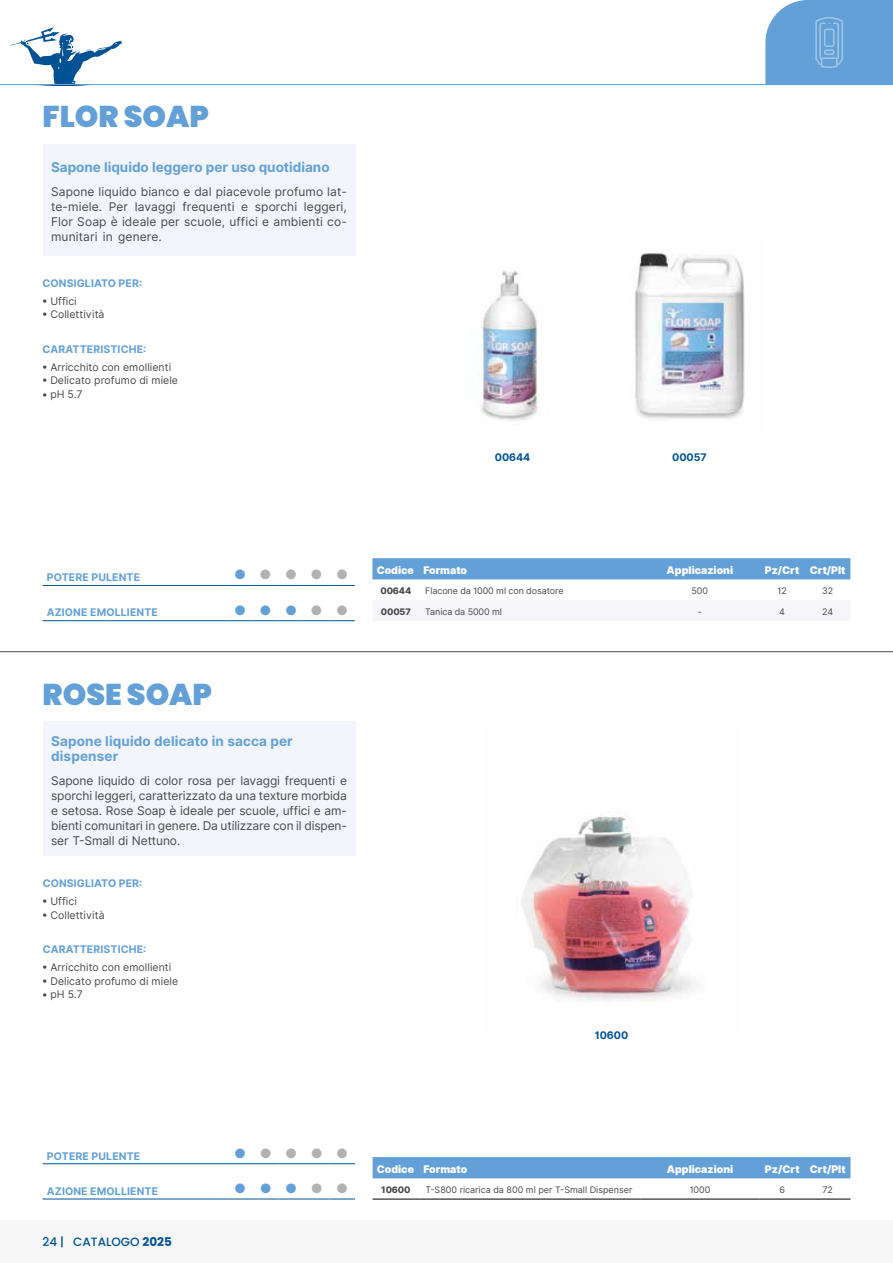
<style>
.page{position:relative;width:893px;height:1263px;background:#fff}
.page>*{position:absolute;margin:0;border:0;box-sizing:border-box;transform-origin:0 0}
.t1{font:900 30px "Poppins";color:#63a0d7}
.t2{font:700 13.5px/15px "Inter";letter-spacing:.01em;color:#63a0d7}
.t3{font:13.5px "Zapf Dingbats ITC";color:#63a0d7}
.t4{font:12px/15px "Inter";letter-spacing:-.01em;color:#4a4a49;text-align:justify}
.t5{font:500 12px "Poppins";color:#005294}
.t6{font:10.5px "Inter";letter-spacing:.005em;color:#4a4a49}
.t7{font:700 10.5px "Inter";letter-spacing:.01em;color:#63a0d7}
.t8{font:900 10.5px "Inter";color:#fff}
.t9{font:700 10.5px "Inter";color:#005294}
.t10{font:9px "Inter";letter-spacing:-.01em;color:#4a4a49}
.t11{font:800 9px "Inter";letter-spacing:-.01em;color:#4a4a49}
.s1{color:#b3b2b2}
.s2{font-weight:700}
</style>
<div class="page">
<div style="left:0;top:1220px;width:893px;height:43px;background:#f6f6f6"></div>
<svg style="left:9px;top:27px;width:114px;height:57px"></svg>
<hr style="left:0;top:84px;width:893px;height:1px;background:#63a0d7">
<svg style="left:765px;top:0;width:128px;height:84px;background:#6ca6d9"></svg>
<div style="left:805px;top:0;width:88px;height:9px;background:#63a0d7"></div>
<div style="left:372px;top:558px;width:478px;height:21px;background:#63a0d7"></div>
<div style="left:373px;top:1157px;width:477px;height:21px;background:#63a0d7"></div>
<hr style="left:373px;top:1199px;width:46px;height:1px;background:#000">
<hr style="left:419px;top:1199px;width:221px;height:1px;background:#000">
<hr style="left:640px;top:1199px;width:119px;height:1px;background:#000">
<hr style="left:759px;top:1199px;width:46px;height:1px;background:#000">
<hr style="left:805px;top:1199px;width:45px;height:1px;background:#000">
<div style="left:43px;top:144px;width:312px;height:112px;background:#f2f5fc"></div>
<div style="left:43px;top:722px;width:313px;height:134px;background:#f2f5fc"></div>
<hr style="left:43px;top:620px;width:184px;height:1px;background:#005294">
<svg style="left:227px;top:620px;width:128px;height:1px"></svg>
<hr style="left:43px;top:585px;width:184px;height:1px;background:#005294">
<svg style="left:227px;top:585px;width:128px;height:1px"></svg>
<hr style="left:43px;top:1199px;width:184px;height:1px;background:#005294">
<svg style="left:227px;top:1199px;width:128px;height:1px"></svg>
<hr style="left:43px;top:1163px;width:184px;height:1px;background:#005294">
<svg style="left:227px;top:1163px;width:128px;height:1px"></svg>
<img style="left:635px;top:253px;width:110px;height:166px">
<img style="left:479px;top:270px;width:59px;height:151px">
<img style="left:521px;top:816px;width:174px;height:186px">
<hr style="left:0;top:651px;width:893px;height:1px;background:#4a4a49">
<h1 class="t1" style="left:43px;top:99px;width:168px">FLOR SOAP</h1>
<p class="t2" style="left:51px;top:160px;width:280px">Sapone liquido leggero per uso quotidiano</p>
<p class="t4" style="left:51px;top:184px;width:297px">Sapone liquido bianco e dal piacevole profumo lat&shy;te-miele. Per lavaggi frequenti e sporchi leggeri, Flor Soap è ideale per scuole, uffici e ambienti co&shy;munitari in genere.</p>
<p class="t7" style="left:43px;top:276px;width:101px">CONSIGLIATO PER:</p>
<p class="t6" style="left:43px;top:293px;width:36px">• Uffici</p>
<p class="t6" style="left:43px;top:307px;width:63px">• Collettività</p>
<p class="t7" style="left:43px;top:342px;width:105px">CARATTERISTICHE:</p>
<p class="t6" style="left:43px;top:359px;width:130px">• Arricchito con emollienti</p>
<p class="t6" style="left:43px;top:373px;width:137px">• Delicato profumo di miele</p>
<p class="t6" style="left:43px;top:386px;width:42px">• pH 5.7</p>
<p class="t9" style="left:495px;top:450px;width:37px">00644</p>
<p class="t9" style="left:672px;top:450px;width:36px">00057</p>
<p class="t7" style="left:47px;top:570px;width:95px">POTERE PULENTE</p>
<p class="t3" style="left:235px;top:568px;width:114px">●<span class="s1">●●●●</span></p>
<p class="t7" style="left:47px;top:605px;width:113px">AZIONE EMOLLIENTE</p>
<p class="t3" style="left:235px;top:604px;width:114px">●●●<span class="s1">●●</span></p>
<h1 class="t1" style="left:43px;top:677px;width:171px">ROSE SOAP</h1>
<p class="t2" style="left:51px;top:734px;width:243px">Sapone liquido delicato in sacca per dispenser</p>
<p class="t4" style="left:51px;top:773px;width:297px">Sapone liquido di color rosa per lavaggi frequenti e sporchi leggeri, caratterizzato da una texture morbida e setosa. Rose Soap è ideale per scuole, uffici e am&shy;bienti comunitari in genere. Da utilizzare con il dispen&shy;ser T-Small di Nettuno.</p>
<p class="t7" style="left:43px;top:876px;width:101px">CONSIGLIATO PER:</p>
<p class="t6" style="left:43px;top:893px;width:36px">• Uffici</p>
<p class="t6" style="left:43px;top:907px;width:63px">• Collettività</p>
<p class="t7" style="left:43px;top:942px;width:105px">CARATTERISTICHE:</p>
<p class="t6" style="left:43px;top:959px;width:130px">• Arricchito con emollienti</p>
<p class="t6" style="left:43px;top:973px;width:137px">• Delicato profumo di miele</p>
<p class="t6" style="left:43px;top:986px;width:42px">• pH 5.7</p>
<p class="t8" style="left:377px;top:562px;width:92px">Codice Formato</p>
<p class="t8" style="left:667px;top:562px;width:68px">Applicazioni</p>
<p class="t8" style="left:765px;top:562px;width:82px">Pz/Crt Crt/Plt</p>
<p class="t11" style="left:380px;top:584px;width:32px">00644</p>
<p class="t10" style="left:425px;top:584px;width:140px">Flacone da 1000 ml con dosatore</p>
<p class="t10" style="left:692px;top:584px;width:18px">500</p>
<p class="t10" style="left:777px;top:584px;width:11px">12</p>
<p class="t10" style="left:822px;top:584px;width:13px">32</p>
<p class="t11" style="left:381px;top:605px;width:32px">00057</p>
<p class="t10" style="left:425px;top:605px;width:78px">Tanica da 5000 ml</p>
<p class="t10" style="left:698px;top:605px;width:6px">-</p>
<p class="t10" style="left:779px;top:605px;width:7px">4</p>
<p class="t10" style="left:822px;top:605px;width:12px">24</p>
<p class="t9" style="left:595px;top:1028px;width:35px">10600</p>
<p class="t7" style="left:47px;top:1148px;width:95px">POTERE PULENTE</p>
<p class="t3" style="left:235px;top:1147px;width:114px">●<span class="s1">●●●●</span></p>
<p class="t7" style="left:47px;top:1183px;width:113px">AZIONE EMOLLIENTE</p>
<p class="t3" style="left:235px;top:1182px;width:114px">●●●<span class="s1">●●</span></p>
<p class="t5" style="left:43px;top:1235px;width:131px">24 | CATALOGO <span class="s2">2025</span></p>
<p class="t8" style="left:377px;top:1161px;width:92px">Codice Formato</p>
<p class="t8" style="left:667px;top:1161px;width:68px">Applicazioni</p>
<p class="t8" style="left:765px;top:1161px;width:82px">Pz/Crt Crt/Plt</p>
<p class="t11" style="left:381px;top:1183px;width:31px">10600</p>
<p class="t10" style="left:425px;top:1183px;width:209px">T-S800 ricarica da 800 ml per T-Small Dispenser</p>
<p class="t10" style="left:690px;top:1183px;width:22px">1000</p>
<p class="t10" style="left:779px;top:1183px;width:7px">6</p>
<p class="t10" style="left:822px;top:1183px;width:12px">72</p>
</div>
